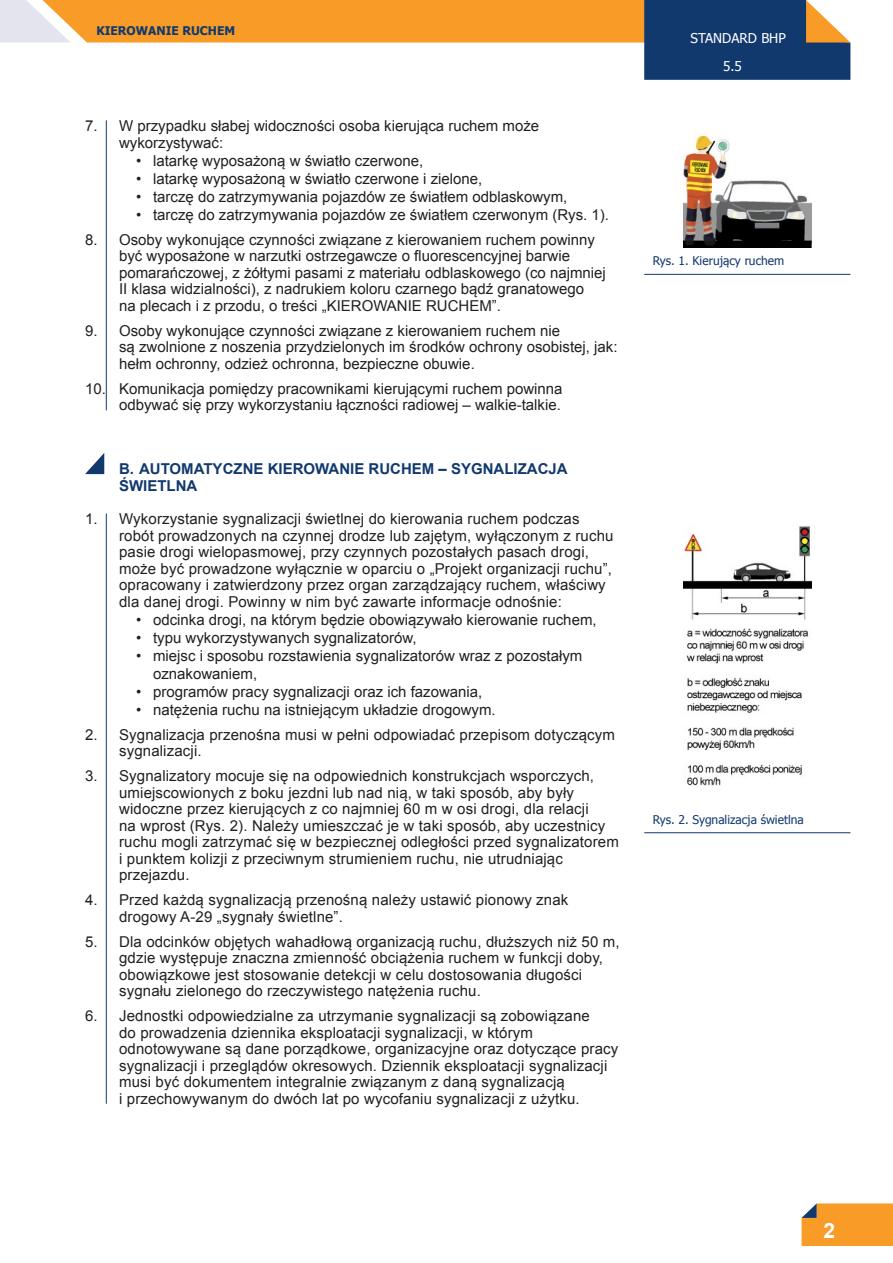
<style>
.page{position:relative;width:893px;height:1263px;background:#fff}
.page>*{position:absolute;margin:0;border:0;box-sizing:border-box;transform-origin:0 0}
.tekst{font:700 21px "Arial";color:#fff}
.Tekst_numerowany{font:15px/16.5px "Arial";letter-spacing:.01em;color:#231f20}
.Tekst_kropki{font:15px/18px "Arial";color:#231f20}
.Tytulik{font:700 15px/16.5px "Arial";color:#11396e}
.t1{font:13.5px "Tahoma";color:#fff}
.podpis_zdjęcia{font:12px "Tahoma";color:#11396e}
.t2{font:700 12px "Tahoma";color:#11396e}
</style>
<div class="page">
<svg style="left:801px;top:1203px;width:92px;height:43px;background:#f19d32"></svg>
<svg style="left:0;top:0;width:850px;height:80px"></svg>
<hr style="left:106px;top:120px;width:1px;height:290px;background:#11396e">
<hr style="left:106px;top:513px;width:1px;height:591px;background:#11396e">
<svg style="left:85px;top:453px;width:19px;height:21px"></svg>
<img style="left:683px;top:135px;width:128px;height:113px">
<hr style="left:644px;top:274px;width:206px;height:1px;background:#11396e">
<img style="left:684px;top:526px;width:127px;height:260px">
<hr style="left:644px;top:832px;width:206px;height:1px;background:#11396e">
<p class="t2" style="left:96px;top:23px;width:140px">KIEROWANIE RUCHEM</p>
<p class="Tekst_numerowany" style="left:119px;top:118px;width:422px;text-indent:-34px">7. W przypadku słabej widoczności osoba kierująca ruchem może wykorzystywać:</p>
<p class="Tekst_kropki" style="left:136px;top:152px;width:289px">• latarkę wyposażoną w światło czerwone,</p>
<p class="Tekst_kropki" style="left:136px;top:170px;width:348px">• latarkę wyposażoną w światło czerwone i zielone,</p>
<p class="Tekst_kropki" style="left:136px;top:188px;width:433px">• tarczę do zatrzymywania pojazdów ze światłem odblaskowym,</p>
<p class="Tekst_kropki" style="left:136px;top:206px;width:474px">• tarczę do zatrzymywania pojazdów ze światłem czerwonym (Rys. 1).</p>
<p class="Tekst_numerowany" style="left:119px;top:231px;width:488px;text-indent:-34px">8. Osoby wykonujące czynności związane z kierowaniem ruchem powinny być wyposażone w narzutki ostrzegawcze o fluorescencyjnej barwie pomarańczowej, z żółtymi pasami z materiału odblaskowego (co najmniej II klasa widzialności), z nadrukiem koloru czarnego bądź granatowego<br>na plecach i z przodu, o treści „KIEROWANIE RUCHEM”.</p>
<p class="Tekst_numerowany" style="left:119px;top:322px;width:500px;text-indent:-34px">9. Osoby wykonujące czynności związane z kierowaniem ruchem nie<br>są zwolnione z noszenia przydzielonych im środków ochrony osobistej, jak: hełm ochronny, odzież ochronna, bezpieczne obuwie.</p>
<p class="Tekst_numerowany" style="left:85px;top:380px;width:479px;text-align:right">10. Komunikacja pomiędzy pracownikami kierującymi ruchem powinna odbywać się przy wykorzystaniu łączności radiowej – walkie-talkie.</p>
<p class="Tytulik" style="left:119px;top:461px;width:450px">B. AUTOMATYCZNE KIEROWANIE RUCHEM – SYGNALIZACJA<br>ŚWIETLNA</p>
<p class="Tekst_numerowany" style="left:119px;top:511px;width:496px;text-indent:-34px">1. Wykorzystanie sygnalizacji świetlnej do kierowania ruchem podczas robót prowadzonych na czynnej drodze lub zajętym, wyłączonym z ruchu pasie drogi wielopasmowej, przy czynnych pozostałych pasach drogi, może być prowadzone wyłącznie w oparciu o „Projekt organizacji ruchu”, opracowany i zatwierdzony przez organ zarządzający ruchem, właściwy dla danej drogi. Powinny w nim być zawarte informacje odnośnie:</p>
<p class="Tekst_kropki" style="left:136px;top:610px;width:462px">• odcinka drogi, na którym będzie obowiązywało kierowanie ruchem,</p>
<p class="Tekst_kropki" style="left:136px;top:628px;width:282px">• typu wykorzystywanych sygnalizatorów,</p>
<p class="Tekst_kropki" style="left:153px;top:646px;width:431px;text-indent:-17px">• miejsc i sposobu rozstawienia sygnalizatorów wraz z pozostałym oznakowaniem,</p>
<p class="Tekst_kropki" style="left:136px;top:682px;width:348px">• programów pracy sygnalizacji oraz ich fazowania,</p>
<p class="Tekst_kropki" style="left:136px;top:700px;width:361px">• natężenia ruchu na istniejącym układzie drogowym.</p>
<p class="Tekst_numerowany" style="left:119px;top:726px;width:497px;text-indent:-34px">2. Sygnalizacja przenośna musi w pełni odpowiadać przepisom dotyczącym sygnalizacji.</p>
<p class="Tekst_numerowany" style="left:119px;top:768px;width:501px;text-indent:-34px">3. Sygnalizatory mocuje się na odpowiednich konstrukcjach wsporczych, umiejscowionych z boku jezdni lub nad nią, w taki sposób, aby były widoczne przez kierujących z co najmniej 60 m w osi drogi, dla relacji<br>na wprost (Rys. 2). Należy umieszczać je w taki sposób, aby uczestnicy ruchu mogli zatrzymać się w bezpiecznej odległości przed sygnalizatorem i punktem kolizji z przeciwnym strumieniem ruchu, nie utrudniając przejazdu.</p>
<p class="Tekst_numerowany" style="left:119px;top:892px;width:451px;text-indent:-34px">4. Przed każdą sygnalizacją przenośną należy ustawić pionowy znak drogowy A-29 „sygnały świetlne”.</p>
<p class="Tekst_numerowany" style="left:119px;top:933px;width:502px;text-indent:-34px">5. Dla odcinków objętych wahadłową organizacją ruchu, dłuższych niż 50 m, gdzie występuje znaczna zmienność obciążenia ruchem w funkcji doby, obowiązkowe jest stosowanie detekcji w celu dostosowania długości sygnału zielonego do rzeczywistego natężenia ruchu.</p>
<p class="Tekst_numerowany" style="left:119px;top:1008px;width:501px;text-indent:-34px">6. Jednostki odpowiedzialne za utrzymanie sygnalizacji są zobowiązane<br>do prowadzenia dziennika eksploatacji sygnalizacji, w którym odnotowywane są dane porządkowe, organizacyjne oraz dotyczące pracy sygnalizacji i przeglądów okresowych. Dziennik eksploatacji sygnalizacji musi być dokumentem integralnie związanym z daną sygnalizacją<br>i przechowywanym do dwóch lat po wycofaniu sygnalizacji z użytku.</p>
<p class="t1" style="left:691px;top:29px;width:97px">STANDARD BHP</p>
<p class="t1" style="left:723px;top:57px;width:20px">5.5</p>
<p class="podpis_zdjęcia" style="left:653px;top:253px;width:133px">Rys. 1. Kierujący ruchem</p>
<p class="podpis_zdjęcia" style="left:653px;top:811px;width:153px">Rys. 2. Sygnalizacja świetlna</p>
<p class="tekst" style="left:823px;top:1217px;width:13px">2</p>
</div>
